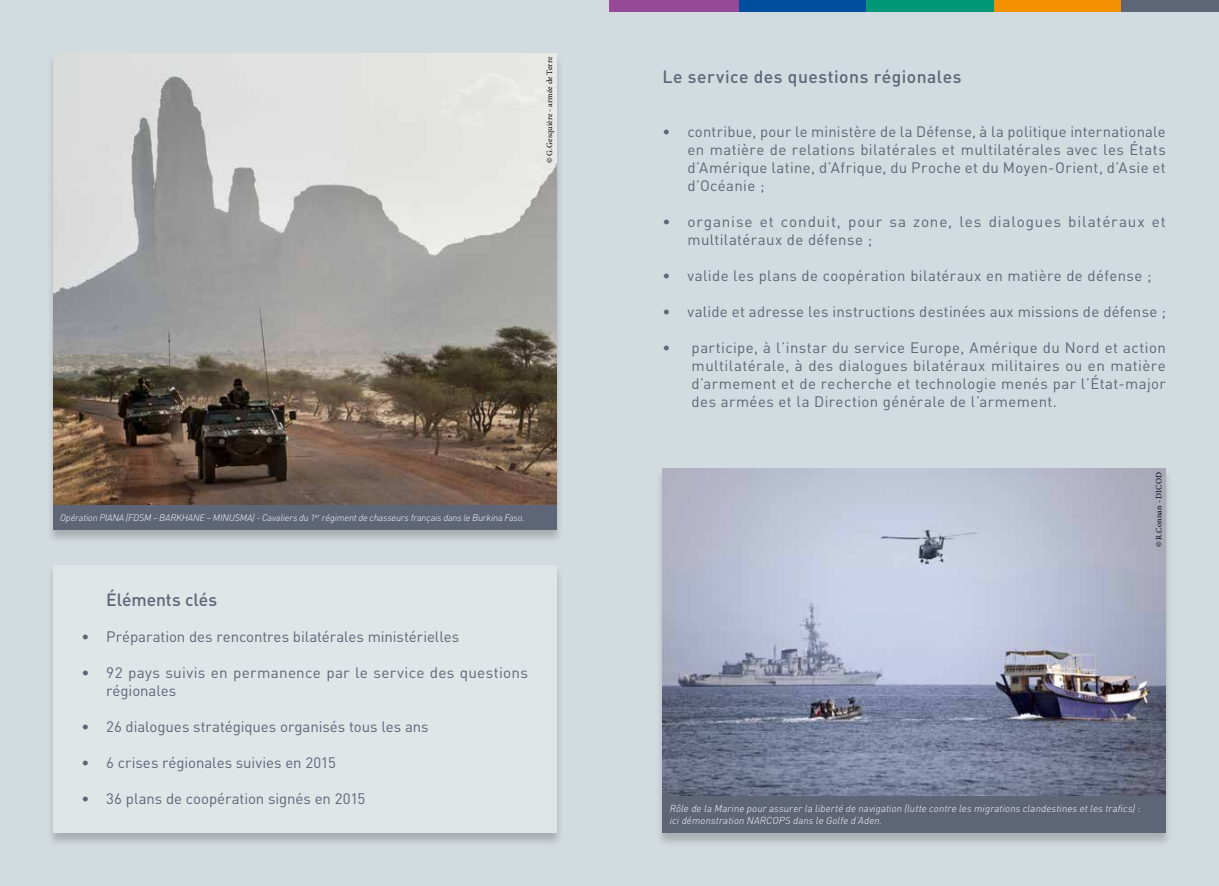
<style>
.page{position:relative;width:1219px;height:886px;background:#d2dbdf}
.page>*{position:absolute;margin:0;border:0;box-sizing:border-box;transform-origin:0 0}
.t1{font:500 17.5px "DIN";letter-spacing:.025em;color:#5d6577}
.t2{font:500 17.5px "DIN";letter-spacing:-.005em;color:#5d6577}
.t3{font:15px/18px "DIN";letter-spacing:.02em;color:#5d6577;text-align:justify}
.t4{font:15px "DIN";letter-spacing:-.005em;color:#5d6577}
.t5{font:15px/18px "DIN";letter-spacing:.05em;color:#5d6577}
.t6{font:italic 300 10px/12px "DIN";letter-spacing:.015em;color:#fff}
.t7{font:italic 300 9.38px "DIN";letter-spacing:-.015em;color:#fff}
.t8{font:8.12px "Minion Pro";letter-spacing:.015em;color:#000}
</style>
<div class="page">
<div style="left:609px;top:0;width:130px;height:12px;background:#954997"></div>
<div style="left:739px;top:0;width:127px;height:12px;background:#004e9e"></div>
<div style="left:866px;top:0;width:128px;height:12px;background:#009778"></div>
<div style="left:994px;top:0;width:127px;height:12px;background:#f39100"></div>
<div style="left:1121px;top:0;width:98px;height:12px;background:#5d6577"></div>
<div style="left:46px;top:565px;width:517px;height:282px;background:#000;opacity:.2"></div>
<div style="left:53px;top:565px;width:503px;height:268px;background:#dfe6e8"></div>
<div style="left:46px;top:53px;width:517px;height:491px;background:#000;opacity:.2"></div>
<img style="left:53px;top:53px;width:503px;height:452px">
<div style="left:53px;top:505px;width:503px;height:25px;background:#5d6577"></div>
<div style="left:656px;top:469px;width:517px;height:378px;background:#000;opacity:.2"></div>
<img style="left:663px;top:469px;width:503px;height:327px">
<div style="left:663px;top:796px;width:503px;height:37px;background:#5d6577"></div>
<p class="t8" style="left:544px;top:163px;width:108px;rotate:-90deg">© G.Gesquière - armée de Terre</p>
<p class="t7" style="left:60px;top:512px;width:466px">Opération PIANA (FDSM – BARKHANE – MINUSMA) - Cavaliers du 1<sup>er</sup> régiment de chasseurs français dans le Burkina Faso.</p>
<p class="t2" style="left:106px;top:589px;width:112px">Éléments clés</p>
<p class="t4" style="left:81px;top:627px;width:379px">• Préparation des rencontres bilatérales ministérielles</p>
<p class="t3" style="left:106px;top:663px;width:423px;text-indent:-25px">• 92 pays suivis en permanence par le service des questions régionales</p>
<p class="t4" style="left:81px;top:717px;width:349px">• 26 dialogues stratégiques organisés tous les ans</p>
<p class="t4" style="left:81px;top:753px;width:256px">• 6 crises régionales suivies en 2015</p>
<p class="t4" style="left:81px;top:789px;width:285px">• 36 plans de coopération signés en 2015</p>
<p class="t1" style="left:663px;top:66px;width:300px">Le service des questions régionales</p>
<p class="t3" style="left:687px;top:123px;width:480px;text-indent:-25px">• contribue, pour le ministère de la Défense, à la politique internationale en matière de relations bilatérales et multilatérales avec les États d’Amérique latine, d’Afrique, du Proche et du Moyen-Orient, d’Asie et d’Océanie ;</p>
<p class="t5" style="left:687px;top:213px;width:480px;text-indent:-25px">• organise et conduit, pour sa zone, les dialogues bilatéraux et multilatéraux de défense ;</p>
<p class="t3" style="left:663px;top:267px;width:490px">• valide les plans de coopération bilatéraux en matière de défense ;</p>
<p class="t3" style="left:663px;top:303px;width:505px">• valide et adresse les instructions destinées aux missions de défense ;</p>
<p class="t3" style="left:692px;top:339px;width:476px;text-indent:-29px">• participe, à l’instar du service Europe, Amérique du Nord et action multilatérale, à des dialogues bilatéraux militaires ou en matière d’armement et de recherche et technologie menés par l’État-major des armées et la Direction générale de l’armement.</p>
<p class="t8" style="left:1153px;top:547px;width:77px;rotate:-90deg">© R.Connan - DICOD</p>
<p class="t6" style="left:670px;top:802px;width:472px">Rôle de la Marine pour assurer la liberté de navigation (lutte contre les migrations clandestines et les trafics) : ici démonstration NARCOPS dans le Golfe d’Aden.</p>
</div>
